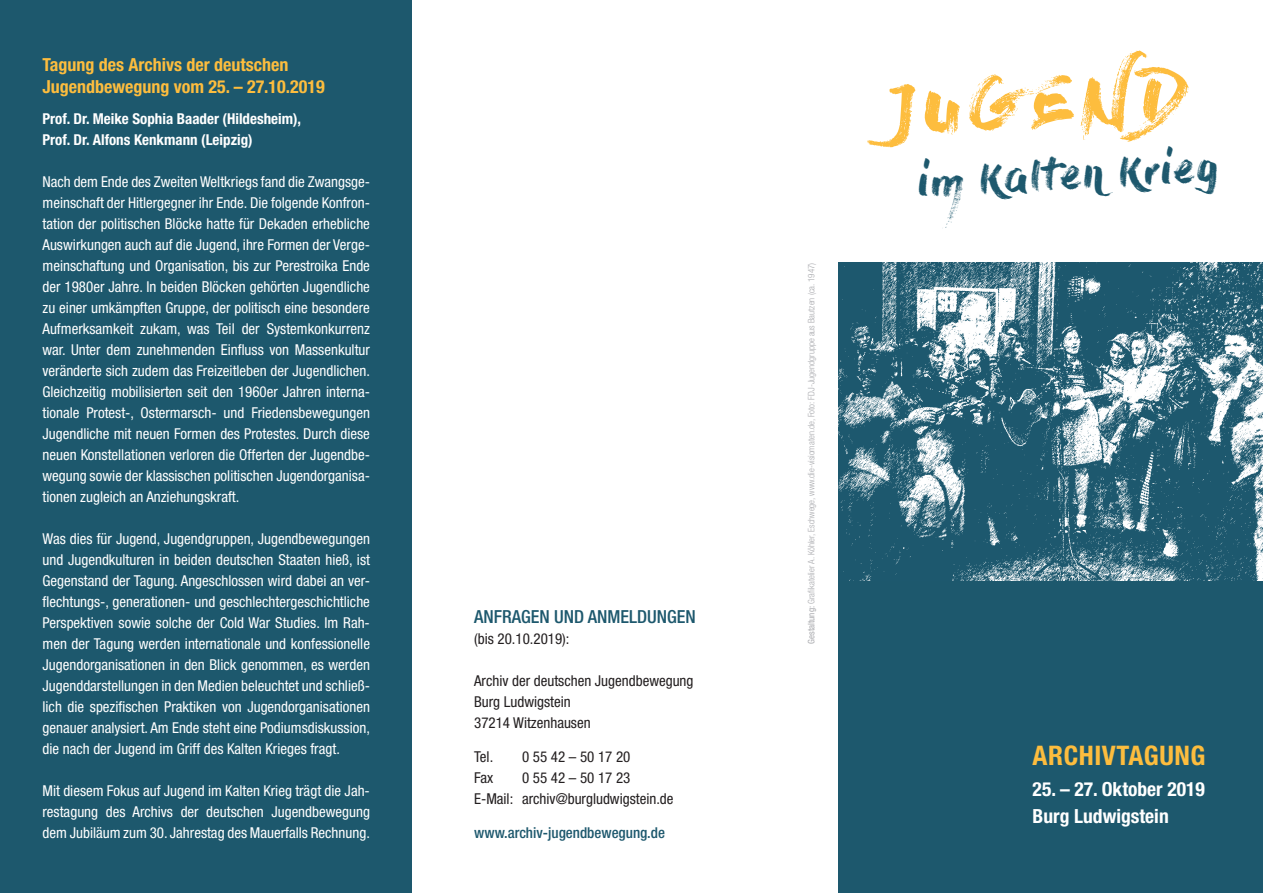
<style>
.page{position:relative;width:1263px;height:893px;background:#fff}
.page>*{position:absolute;margin:0;border:0;box-sizing:border-box;transform-origin:0 0}
.t1{font:75px "Dry Brush";color:#fdbd3e}
.t2{font:43.35px "Dry Brush";color:#1d586d}
.t3{font:700 condensed 27px "Helvetica Neue LT Pro";letter-spacing:.02em;color:#fdbd3e}
.t4{font:700 condensed 19.5px/27px "Helvetica Neue LT Pro";color:#fff}
.t5{font:700 condensed 18px/21.6px "Helvetica Neue LT Pro";color:#fdbd3e}
.t6{font:500 condensed 18px "Helvetica Neue LT Pro";color:#1d586d}
.t7{font:condensed 15px/21px "Helvetica Neue LT Pro";color:#fff;text-align:justify}
.t8{font:condensed 15px/21px "Helvetica Neue LT Pro";color:#231f20}
.t9{font:700 condensed 15px/21px "Helvetica Neue LT Pro";color:#fff}
.t10{font:500 condensed 15px "Helvetica Neue LT Pro";color:#1d586d}
.t11{font:300 condensed 9px "Helvetica Neue LT Pro";color:#a8a9ad}
.s1{font-weight:400}
</style>
<div class="page">
<div style="left:0;top:0;width:412px;height:893px;background:#1d586d"></div>
<div style="left:838px;top:573px;width:425px;height:320px;background:#1d586d"></div>
<img style="left:838px;top:263px;width:425px;height:317px">
<p class="t5" style="left:43px;top:54px;width:284px">Tagung des Archivs der deutschen<br>Jugendbewegung vom 25. – 27.10.2019</p>
<p class="t9" style="left:43px;top:108px;width:260px">Prof. Dr. Meike Sophia Baader (Hildesheim),<br>Prof. Dr. Alfons Kenkmann (Leipzig)</p>
<p class="t7" style="left:43px;top:171px;width:329px">Nach dem Ende des Zweiten Weltkriegs fand die Zwangsge&shy;meinschaft der Hitlergegner ihr Ende. Die folgende Konfron&shy;tation der politischen Blöcke hatte für Dekaden erhebliche Auswirkungen auch auf die Jugend, ihre Formen der Verge&shy;meinschaftung und Organisation, bis zur Perestroika Ende der 1980er Jahre. In beiden Blöcken gehörten Jugendliche zu einer umkämpften Gruppe, der politisch eine besondere Aufmerksamkeit zukam, was Teil der Systemkonkurrenz war. Unter dem zunehmenden Einfluss von Massenkultur veränderte sich zudem das Freizeitleben der Jugendlichen.<br>Gleichzeitig mobilisierten seit den 1960er Jahren interna&shy;tionale Protest-, Ostermarsch- und Friedensbewegungen Jugendliche mit neuen Formen des Protestes. Durch diese neuen Konstellationen verloren die Offerten der Jugendbe&shy;wegung sowie der klassischen politischen Jugendorganisa&shy;tionen zugleich an Anziehungskraft.</p>
<p class="t7" style="left:43px;top:528px;width:329px">Was dies für Jugend, Jugendgruppen, Jugendbewegungen und Jugendkulturen in beiden deutschen Staaten hieß, ist Gegenstand der Tagung. Angeschlossen wird dabei an ver&shy;flechtungs-, generationen- und geschlechtergeschichtliche Perspektiven sowie solche der Cold War Studies. Im Rah&shy;men der Tagung werden internationale und konfessionelle Jugendorganisationen in den Blick genommen, es werden Jugenddarstellungen in den Medien beleuchtet und schließ&shy;lich die spezifischen Praktiken von Jugendorganisationen genauer analysiert. Am Ende steht eine Podiumsdiskussion, die nach der Jugend im Griff des Kalten Krieges fragt.</p>
<p class="t7" style="left:43px;top:780px;width:329px">Mit diesem Fokus auf Jugend im Kalten Krieg trägt die Jah&shy;restagung des Archivs der deutschen Jugendbewegung dem Jubiläum zum 30. Jahrestag des Mauerfalls Rechnung.</p>
<p class="t6" style="left:474px;top:606px;width:223px">ANFRAGEN UND ANMELDUNGEN</p>
<p class="t8" style="left:474px;top:628px;width:97px">(bis 20.10.2019):</p>
<p class="t8" style="left:474px;top:670px;width:221px">Archiv der deutschen Jugendbewegung<br>Burg Ludwigstein<br>37214 Witzenhausen</p>
<p class="t8" style="left:474px;top:746px;width:21px">Tel.</p>
<p class="t8" style="left:522px;top:746px;width:110px">0 55 42 – 50 17 20</p>
<p class="t8" style="left:474px;top:767px;width:21px">Fax</p>
<p class="t8" style="left:474px;top:767px;width:201px;text-align:center">0 55 42 – 50 17 23<br>E-Mail: archiv@burgludwigstein.de</p>
<p class="t10" style="left:474px;top:823px;width:192px">www.archiv-jugendbewegung.de</p>
<p class="t11" style="left:806px;top:644px;width:383px;rotate:-90deg"><span class="s1">Gestaltung:</span> Grafikatelier A. Köhler, Eschwege, www.die-visiomaten.de, Foto: FDJ-Jugendgruppe aus Bautzen (ca. 1947)</p>
<h1 class="t1" style="left:888px;top:65px;width:303px;rotate:-3deg">JUGEND</h1>
<h2 class="t2" style="left:916px;top:156px;width:304px;rotate:-3deg">im Kalten Krieg</h2>
<h3 class="t3" style="left:1033px;top:738px;width:174px">ARCHIVTAGUNG</h3>
<h3 class="t4" style="left:1033px;top:775px;width:174px">25. – 27. Oktober 2019<br>Burg Ludwigstein</h3>
</div>
